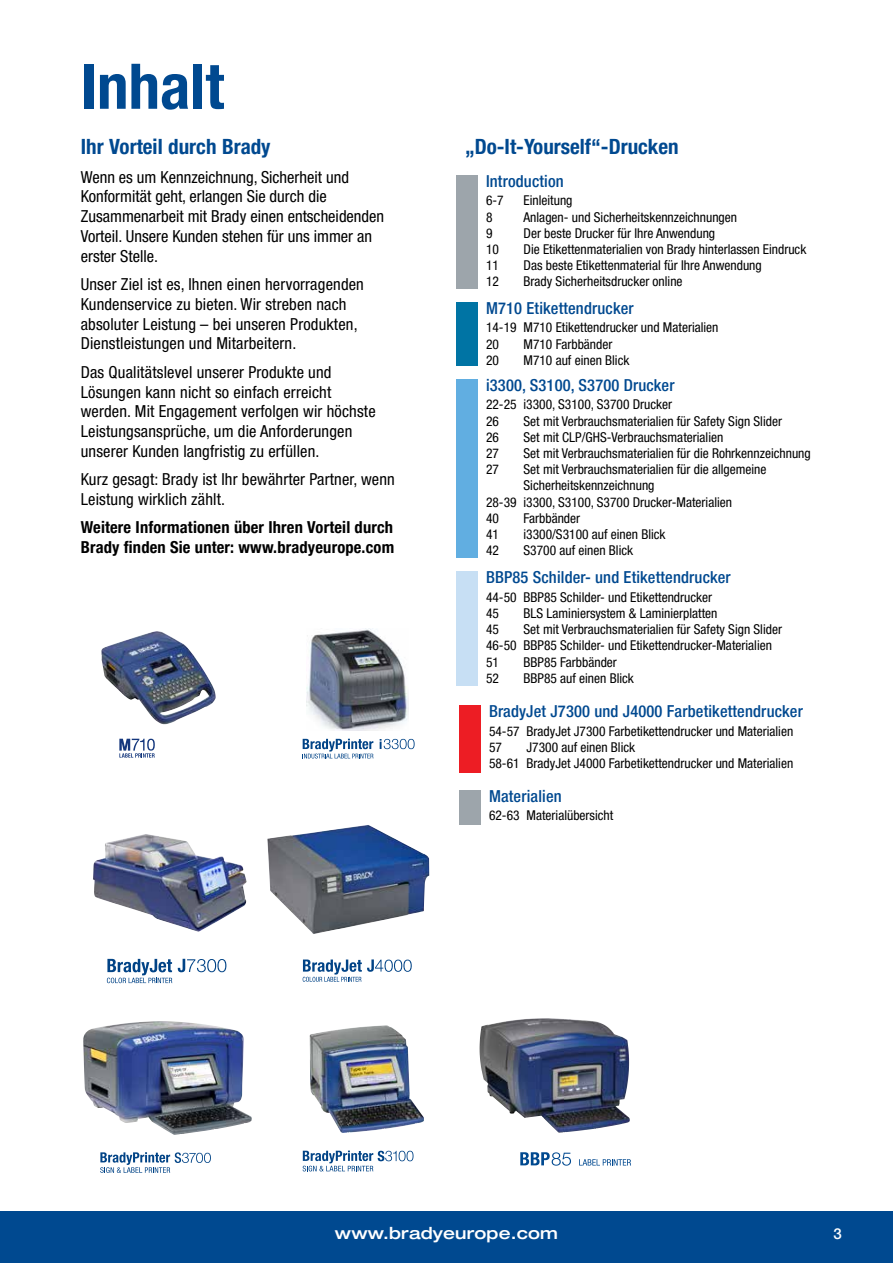
<style>
.page{position:relative;width:893px;height:1263px;background:#fff}
.page>*{position:absolute;margin:0;border:0;box-sizing:border-box;transform-origin:0 0}
.t1{font:700 condensed 63px "Helvetica Neue LT Pro";color:#004990}
.t2{font:700 condensed 21px "Helvetica Neue LT Pro";color:#004990}
.t3{font:condensed 16.5px/19.8px "Helvetica Neue LT Pro";letter-spacing:.01em;color:#000}
.t4{font:500 condensed 16.5px "Helvetica Neue LT Pro";letter-spacing:.01em;color:#004990}
.t5{font:700 condensed 16.5px/19.8px "Helvetica Neue LT Pro";letter-spacing:.01em;color:#000}
.t6{font:500 expanded 16.5px "Helvetica Neue LT Pro";letter-spacing:.01em;color:#fff}
.t7{font:500 15px "Helvetica Neue LT Pro";color:#fff}
.t8{font:condensed 13.5px/16.2px "Helvetica Neue LT Pro";color:#000}
</style>
<div class="page">
<div style="left:0;top:1212px;width:893px;height:51px;background:#004990"></div>
<div style="left:456px;top:175px;width:21px;height:113px;background:#9da5ab"></div>
<div style="left:456px;top:379px;width:21px;height:178px;background:#61aee1"></div>
<div style="left:456px;top:571px;width:21px;height:114px;background:#c7dff4"></div>
<div style="left:456px;top:302px;width:21px;height:63px;background:#0074a4"></div>
<div style="left:459px;top:790px;width:21px;height:34px;background:#9da5ab"></div>
<img style="left:101px;top:631px;width:115px;height:94px">
<svg style="left:119px;top:739px;width:36px;height:18px"></svg>
<svg style="left:520px;top:1152px;width:51px;height:14px"></svg>
<svg style="left:579px;top:1159px;width:52px;height:6px"></svg>
<svg style="left:303px;top:1150px;width:110px;height:21px"></svg>
<svg style="left:380px;top:739px;width:35px;height:10px"></svg>
<svg style="left:303px;top:739px;width:71px;height:19px"></svg>
<svg style="left:303px;top:959px;width:109px;height:23px"></svg>
<img style="left:83px;top:1021px;width:169px;height:114px">
<img style="left:306px;top:628px;width:102px;height:103px">
<img style="left:267px;top:825px;width:162px;height:109px">
<img style="left:310px;top:1025px;width:114px;height:108px">
<img style="left:480px;top:1018px;width:150px;height:115px">
<svg style="left:100px;top:1152px;width:111px;height:21px"></svg>
<img style="left:93px;top:834px;width:154px;height:98px">
<svg style="left:107px;top:959px;width:65px;height:24px"></svg>
<svg style="left:178px;top:959px;width:48px;height:13px"></svg>
<div style="left:459px;top:705px;width:21px;height:67px;background:#ed1d24"></div>
<h1 class="t1" style="left:81px;top:49px;width:145px">Inhalt</h1>
<h2 class="t2" style="left:81px;top:134px;width:191px">Ihr Vorteil durch Brady</h2>
<p class="t3" style="left:81px;top:167px;width:305px">Wenn es um Kennzeichnung, Sicherheit und Konformität geht, erlangen Sie durch die Zusammenarbeit mit Brady einen entscheidenden Vorteil. Unsere Kunden stehen für uns immer an erster Stelle.</p>
<p class="t3" style="left:81px;top:274px;width:285px">Unser Ziel ist es, Ihnen einen hervorragenden Kundenservice zu bieten. Wir streben nach absoluter Leistung – bei unseren Produkten, Dienstleistungen und Mitarbeitern.</p>
<p class="t3" style="left:81px;top:362px;width:296px">Das Qualitätslevel unserer Produkte und Lösungen kann nicht so einfach erreicht werden. Mit Engagement verfolgen wir höchste Leistungsansprüche, um die Anforderungen unserer Kunden langfristig zu erfüllen.</p>
<p class="t3" style="left:81px;top:469px;width:316px">Kurz gesagt: Brady ist Ihr bewährter Partner, wenn<br>Leistung wirklich zählt.</p>
<p class="t5" style="left:81px;top:518px;width:315px">Weitere Informationen über Ihren Vorteil durch<br>Brady finden Sie unter: www.bradyeurope.com</p>
<h2 class="t2" style="left:465px;top:134px;width:215px">„Do-It-Yourself“-Drucken</h2>
<p class="t4" style="left:486px;top:171px;width:79px">Introduction</p>
<p class="t8" style="left:486px;top:192px;width:19px">6-7</p>
<p class="t8" style="left:523px;top:192px;width:51px">Einleitung</p>
<p class="t8" style="left:486px;top:209px;width:8px">8</p>
<p class="t8" style="left:523px;top:209px;width:215px">Anlagen- und Sicherheitskennzeichnungen</p>
<p class="t8" style="left:486px;top:225px;width:8px">9</p>
<p class="t8" style="left:523px;top:225px;width:193px">Der beste Drucker für Ihre Anwendung</p>
<p class="t8" style="left:486px;top:241px;width:14px">10</p>
<p class="t8" style="left:523px;top:241px;width:284px">Die Etikettenmaterialien von Brady hinterlassen Eindruck</p>
<p class="t8" style="left:486px;top:257px;width:14px">11</p>
<p class="t8" style="left:523px;top:257px;width:240px">Das beste Etikettenmaterial für Ihre Anwendung</p>
<p class="t8" style="left:486px;top:273px;width:14px">12</p>
<p class="t8" style="left:523px;top:273px;width:161px">Brady Sicherheitsdrucker online</p>
<p class="t8" style="left:486px;top:319px;width:234px">14-19 M710 Etikettendrucker und Materialien<br>20</p>
<p class="t4" style="left:486px;top:298px;width:149px">M710 Etikettendrucker</p>
<p class="t8" style="left:523px;top:336px;width:90px">M710 Farbbänder</p>
<p class="t8" style="left:486px;top:352px;width:14px">20</p>
<p class="t8" style="left:523px;top:352px;width:107px">M710 auf einen Blick</p>
<p class="t4" style="left:486px;top:375px;width:190px">i3300, S3100, S3700 Drucker</p>
<p class="t8" style="left:486px;top:396px;width:188px">22-25 i3300, S3100, S3700 Drucker<br>26</p>
<p class="t8" style="left:523px;top:412px;width:260px">Set mit Verbrauchsmaterialien für Safety Sign Slider</p>
<p class="t8" style="left:486px;top:429px;width:14px">26</p>
<p class="t8" style="left:523px;top:429px;width:201px">Set mit CLP/GHS-Verbrauchsmaterialien</p>
<p class="t8" style="left:486px;top:445px;width:14px">27</p>
<p class="t8" style="left:523px;top:445px;width:289px">Set mit Verbrauchsmaterialien für die Rohrkennzeichnung</p>
<p class="t8" style="left:486px;top:461px;width:14px">27</p>
<p class="t8" style="left:523px;top:461px;width:244px">Set mit Verbrauchsmaterialien für die allgemeine</p>
<p class="t8" style="left:523px;top:477px;width:132px">Sicherheitskennzeichnung</p>
<p class="t8" style="left:486px;top:493px;width:248px">28-39 i3300, S3100, S3700 Drucker-Materialien</p>
<p class="t8" style="left:486px;top:510px;width:14px">40</p>
<p class="t8" style="left:523px;top:510px;width:58px">Farbbänder</p>
<p class="t8" style="left:486px;top:526px;width:14px">41</p>
<p class="t8" style="left:523px;top:526px;width:144px">i3300/S3100 auf einen Blick</p>
<p class="t8" style="left:486px;top:542px;width:14px">42</p>
<p class="t8" style="left:523px;top:542px;width:111px">S3700 auf einen Blick</p>
<p class="t4" style="left:486px;top:567px;width:246px">BBP85 Schilder- und Etikettendrucker</p>
<p class="t8" style="left:486px;top:589px;width:228px">44-50 BBP85 Schilder- und Etikettendrucker<br>45</p>
<p class="t8" style="left:523px;top:605px;width:196px">BLS Laminiersystem &amp; Laminierplatten</p>
<p class="t8" style="left:486px;top:621px;width:297px;text-indent:38px">Set mit Verbrauchsmaterialien für Safety Sign Slider<br>46-50 BBP85 Schilder- und Etikettendrucker-Materialien<br>51</p>
<p class="t8" style="left:486px;top:621px;width:14px">45</p>
<p class="t8" style="left:523px;top:654px;width:95px">BBP85 Farbbänder</p>
<p class="t8" style="left:486px;top:670px;width:14px">52</p>
<p class="t8" style="left:523px;top:670px;width:112px">BBP85 auf einen Blick</p>
<p class="t4" style="left:489px;top:701px;width:315px">BradyJet J7300 und J4000 Farbetikettendrucker</p>
<p class="t8" style="left:489px;top:723px;width:306px">54-57 BradyJet J7300 Farbetikettendrucker und Materialien<br>57</p>
<p class="t8" style="left:489px;top:739px;width:306px;text-indent:38px">J7300 auf einen Blick<br>58-61 BradyJet J4000 Farbetikettendrucker und Materialien</p>
<p class="t4" style="left:489px;top:786px;width:74px">Materialien</p>
<p class="t8" style="left:489px;top:807px;width:126px">62-63 Materialübersicht</p>
<p class="t6" style="left:335px;top:1223px;width:224px">www.bradyeurope.com</p>
<p class="t7" style="left:834px;top:1224px;width:10px">3</p>
</div>
